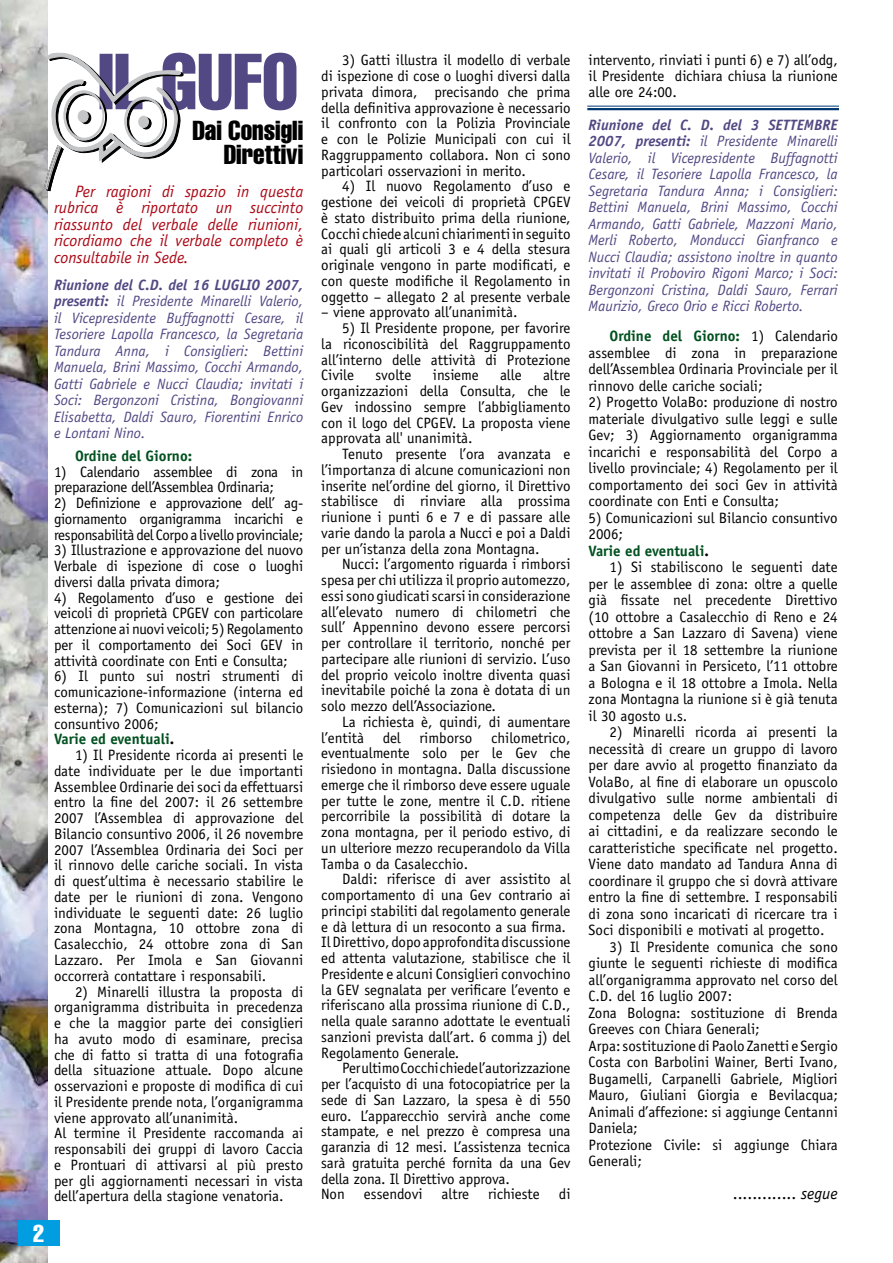
<style>
.page{position:relative;width:893px;height:1263px;background:#fff}
.page>*{position:absolute;margin:0;border:0;box-sizing:border-box;transform-origin:0 0}
.t1{font:extra-condensed 27px/24px "Helvetica";color:#000;text-align:right}
.t2{font:extra-condensed 24px "Helvetica";color:#fff}
.t3{font:italic 16.5px/16.5px "Officina Sans";color:#ab0a17;text-align:justify}
.t4{font:16.5px "Officina Sans";color:#000}
.t5{font:15px/15.8px "Officina Sans";color:#000;text-align:justify}
.t6{font:italic 15px/16.5px "Officina Sans";color:#524883;text-align:justify}
.t7{font:15px/15.8px "Officina Sans";letter-spacing:-.02em;color:#000}
.t8{font:700 15px "Officina Sans";color:#00501f}
.s1{font-weight:700}
.s2{font-weight:700;color:#00501f}
.s3{font-style:italic}
</style>
<div class="page">
<img style="left:0;top:0;width:48px;height:1263px">
<svg style="left:44px;top:53px;width:252px;height:138px"></svg>
<div style="left:18px;top:1220px;width:42px;height:26px;background:#009ee0"></div>
<hr style="left:587px;top:106px;width:252px;height:1px;background:#003871">
<hr style="left:587px;top:108px;width:252px;height:2px;background:#003871">
<h2 class="t2" style="left:33px;top:1218px;width:13px">2</h2>
<h1 class="t1" style="left:192px;top:118px;width:112px">Dai Consigli<br>Direttivi</h1>
<p class="t3" style="left:54px;top:183px;width:251px;text-indent:21px">Per ragioni di spazio in questa rubrica è riportato un succinto riassunto del verbale delle riunioni, ricordiamo che il verbale completo è consultabile in Sede.</p>
<p class="t6" style="left:54px;top:277px;width:251px"><span class="s1">Riunione del C.D. del 16 LUGLIO 2007, presenti:</span> il Presidente Minarelli Valerio, il Vicepresidente Buffagnotti Cesare, il Tesoriere Lapolla Francesco, la Segretaria Tandura Anna, i Consiglieri: Bettini Manuela, Brini Massimo, Cocchi Armando, Gatti Gabriele e Nucci Claudia; invitati i Soci: Bergonzoni Cristina, Bongiovanni Elisabetta, Daldi Sauro, Fiorentini Enrico e Lontani Nino.</p>
<p class="t8" style="left:75px;top:446px;width:119px">Ordine del Giorno:</p>
<p class="t7" style="left:54px;top:464px;width:251px">1) Calendario assemblee di zona in preparazione dell’Assemblea Ordinaria;</p>
<p class="t5" style="left:54px;top:495px;width:251px">2) Definizione e approvazione dell’ ag&shy;giornamento organigramma incarichi e responsabilità del Corpo a livello provinciale;</p>
<p class="t5" style="left:54px;top:542px;width:251px">3) Illustrazione e approvazione del nuovo Verbale di ispezione di cose o luoghi diversi dalla privata dimora;</p>
<p class="t5" style="left:54px;top:590px;width:251px">4) Regolamento d’uso e gestione dei veicoli di proprietà CPGEV con particolare attenzione ai nuovi veicoli; 5) Regolamento per il comportamento dei Soci GEV in attività coordinate con Enti e Consulta;</p>
<p class="t5" style="left:54px;top:668px;width:251px;text-align:left">6) Il punto sui nostri strumenti di comunicazione-informazione (interna ed esterna); 7) Comunicazioni sul bilancio consuntivo 2006;<br><span class="s2">Varie ed eventuali</span><span class="s1">.</span></p>
<p class="t5" style="left:54px;top:747px;width:251px;text-indent:21px">1) Il Presidente ricorda ai presenti le date individuate per le due importanti Assemblee Ordinarie dei soci da effettuarsi entro la fine del 2007: il 26 settembre 2007 l’Assemblea di approvazione del Bilancio consuntivo 2006, il 26 novembre 2007 l’Assemblea Ordinaria dei Soci per il rinnovo delle cariche sociali. In vista di quest’ultima è necessario stabilire le date per le riunioni di zona. Vengono individuate le seguenti date: 26 luglio zona Montagna, 10 ottobre zona di Casalecchio, 24 ottobre zona di San Lazzaro. Per Imola e San Giovanni occorrerà contattare i responsabili.</p>
<p class="t5" style="left:54px;top:983px;width:251px;text-align:left;text-indent:21px">2) Minarelli illustra la proposta di organigramma distribuita in precedenza e che la maggior parte dei consiglieri ha avuto modo di esaminare, precisa che di fatto si tratta di una fotografia della situazione attuale. Dopo alcune osservazioni e proposte di modifica di cui il Presidente prende nota, l’organigramma viene approvato all’unanimità.<br>Al termine il Presidente raccomanda ai responsabili dei gruppi di lavoro Caccia e Prontuari di attivarsi al più presto per gli aggiornamenti necessari in vista dell’apertura della stagione venatoria.</p>
<p class="t5" style="left:321px;top:52px;width:251px;text-indent:21px">3) Gatti illustra il modello di verbale di ispezione di cose o luoghi diversi dalla privata dimora, precisando che prima della definitiva approvazione è necessario il confronto con la Polizia Provinciale e con le Polizie Municipali con cui il Raggruppamento collabora. Non ci sono particolari osservazioni in merito.</p>
<p class="t5" style="left:321px;top:178px;width:251px;text-indent:21px">4) Il nuovo Regolamento d’uso e gestione dei veicoli di proprietà CPGEV è stato distribuito prima della riunione, Cocchi chiede alcuni chiarimenti in seguito ai quali gli articoli 3 e 4 della stesura originale vengono in parte modificati, e con queste modifiche il Regolamento in oggetto – allegato 2 al presente verbale</p>
<p class="t5" style="left:321px;top:304px;width:198px">– viene approvato all’unanimità.</p>
<p class="t5" style="left:321px;top:320px;width:251px;text-indent:21px">5) Il Presidente propone, per favorire la riconoscibilità del Raggruppamento all’interno delle attività di Protezione Civile</p>
<p class="t5" style="left:321px;top:367px;width:251px;text-indent:222px">altre organizzazioni della Consulta, che le Gev indossino sempre l’abbigliamento con il logo del CPGEV. La proposta viene approvata all' unanimità.</p>
<p class="t5" style="left:321px;top:446px;width:251px;text-indent:21px">Tenuto presente l’ora avanzata e l’importanza di alcune comunicazioni non inserite nel’ordine del giorno, il Direttivo stabilisce di rinviare alla prossima riunione i punti 6 e 7 e di passare alle varie dando la parola a Nucci e poi a Daldi per un’istanza della zona Montagna.</p>
<p class="t5" style="left:321px;top:556px;width:251px;text-indent:21px">Nucci: l’argomento riguarda i rimborsi spesa per chi utilizza il proprio automezzo, essi sono giudicati scarsi in considerazione all’elevato numero di chilometri che sull’ Appennino devono essere percorsi per controllare il territorio, nonché per partecipare alle riunioni di servizio. L’uso del proprio veicolo inoltre diventa quasi inevitabile poiché la zona è dotata di un solo mezzo dell’Associazione.</p>
<p class="t5" style="left:321px;top:714px;width:251px;text-indent:21px">La richiesta è, quindi, di aumentare l’entità del rimborso chilometrico, eventualmente solo per le Gev che risiedono in montagna. Dalla discussione emerge che il rimborso deve essere uguale per tutte le zone, mentre il C.D. ritiene percorribile la possibilità di dotare la zona montagna, per il periodo estivo, di un ulteriore mezzo recuperandolo da Villa Tamba o da Casalecchio.</p>
<p class="t5" style="left:321px;top:871px;width:251px;text-align:left;text-indent:21px">Daldi: riferisce di aver assistito al comportamento di una Gev contrario ai principi stabiliti dal regolamento generale e dà lettura di un resoconto a sua firma.<br>Il Direttivo, dopo approfondita discussione ed attenta valutazione, stabilisce che il Presidente e alcuni Consiglieri convochino la GEV segnalata per verificare l’evento e riferiscano alla prossima riunione di C.D., nella quale saranno adottate le eventuali sanzioni prevista dall’art. 6 comma j) del Regolamento Generale.</p>
<p class="t5" style="left:321px;top:1060px;width:251px;text-align:left;text-indent:21px">Per ultimo Cocchi chiede l’autorizzazione per l’acquisto di una fotocopiatrice per la sede di San Lazzaro, la spesa è di 550 euro. L’apparecchio servirà anche come stampate, e nel prezzo è compresa una garanzia di 12 mesi. L’assistenza tecnica sarà gratuita perché fornita da una Gev della zona. Il Direttivo approva.<br>Non</p>
<p class="t5" style="left:375px;top:367px;width:38px">svolte</p>
<p class="t5" style="left:433px;top:367px;width:47px">insieme</p>
<p class="t5" style="left:500px;top:367px;width:23px">alle</p>
<p class="t5" style="left:364px;top:1186px;width:60px">essendovi</p>
<p class="t5" style="left:442px;top:1186px;width:29px">altre</p>
<p class="t5" style="left:488px;top:1186px;width:53px">richieste</p>
<p class="t5" style="left:559px;top:1186px;width:13px">di</p>
<p class="t5" style="left:589px;top:52px;width:251px">intervento, rinviati i punti 6) e 7) all’odg, il Presidente dichiara chiusa la riunione alle ore 24:00.</p>
<p class="t6" style="left:589px;top:116px;width:251px"><span class="s1">Riunione del C. D. del 3 SETTEMBRE 2007, presenti:</span> il Presidente Minarelli Valerio, il Vicepresidente Buffagnotti Cesare, il Tesoriere Lapolla Francesco, la Segretaria Tandura Anna; i Consiglieri:<br>Bettini Manuela, Brini Massimo, Cocchi Armando, Gatti Gabriele, Mazzoni Mario, Merli Roberto, Monducci Gianfranco e Nucci Claudia; assistono inoltre in quanto invitati il Proboviro Rigoni Marco; i Soci:<br>Bergonzoni Cristina, Daldi Sauro, Ferrari Maurizio, Greco Orio e Ricci Roberto.</p>
<p class="t5" style="left:589px;top:328px;width:251px;line-height:16.5px;text-indent:21px"><span class="s2">Ordine del Giorno:</span> 1) Calendario assemblee di zona in preparazione dell’Assemblea Ordinaria Provinciale per il rinnovo delle cariche sociali;</p>
<p class="t5" style="left:589px;top:394px;width:251px;line-height:16.5px">2) Progetto VolaBo: produzione di nostro materiale divulgativo sulle leggi e sulle Gev; 3) Aggiornamento organigramma incarichi e responsabilità del Corpo a livello provinciale; 4) Regolamento per il comportamento dei soci Gev in attività coordinate con Enti e Consulta;</p>
<p class="t5" style="left:589px;top:509px;width:251px;line-height:16.5px;text-align:left">5) Comunicazioni sul Bilancio consuntivo<br>2006;<br><span class="s2">Varie ed eventuali</span><span class="s1">.</span></p>
<p class="t5" style="left:589px;top:559px;width:251px;line-height:16.5px;text-indent:21px">1) Si stabiliscono le seguenti date per le assemblee di zona: oltre a quelle già fissate nel precedente Direttivo (10 ottobre a Casalecchio di Reno e 24 ottobre a San Lazzaro di Savena) viene prevista per il 18 settembre la riunione a San Giovanni in Persiceto, l’11 ottobre a Bologna e il 18 ottobre a Imola. Nella zona Montagna la riunione si è già tenuta il 30 agosto u.s.</p>
<p class="t5" style="left:589px;top:724px;width:251px;line-height:16.5px;text-indent:21px">2) Minarelli ricorda ai presenti la necessità di creare un gruppo di lavoro per dare avvio al progetto finanziato da VolaBo, al fine di elaborare un opuscolo divulgativo sulle norme ambientali di competenza delle Gev da distribuire ai cittadini, e da realizzare secondo le caratteristiche specificate nel progetto.<br>Viene dato mandato ad Tandura Anna di coordinare il gruppo che si dovrà attivare entro la fine di settembre. I responsabili di zona sono incaricati di ricercare tra i Soci disponibili e motivati al progetto.</p>
<p class="t5" style="left:589px;top:938px;width:251px;line-height:16.5px;text-align:left;text-indent:21px">3) Il Presidente comunica che sono giunte le seguenti richieste di modifica all’organigramma approvato nel corso del C.D. del 16 luglio 2007:<br>Zona Bologna: sostituzione di Brenda Greeves con Chiara Generali;<br>Arpa: sostituzione di Paolo Zanetti e Sergio Costa con Barbolini Wainer, Berti Ivano, Bugamelli, Carpanelli Gabriele, Migliori Mauro, Giuliani Giorgia e Bevilacqua; Animali d’affezione: si aggiunge Centanni Daniela;<br>Protezione Civile: si aggiunge Chiara Generali;</p>
<p class="t4" style="left:733px;top:1184px;width:107px">............. <span class="s3">segue</span></p>
</div>
